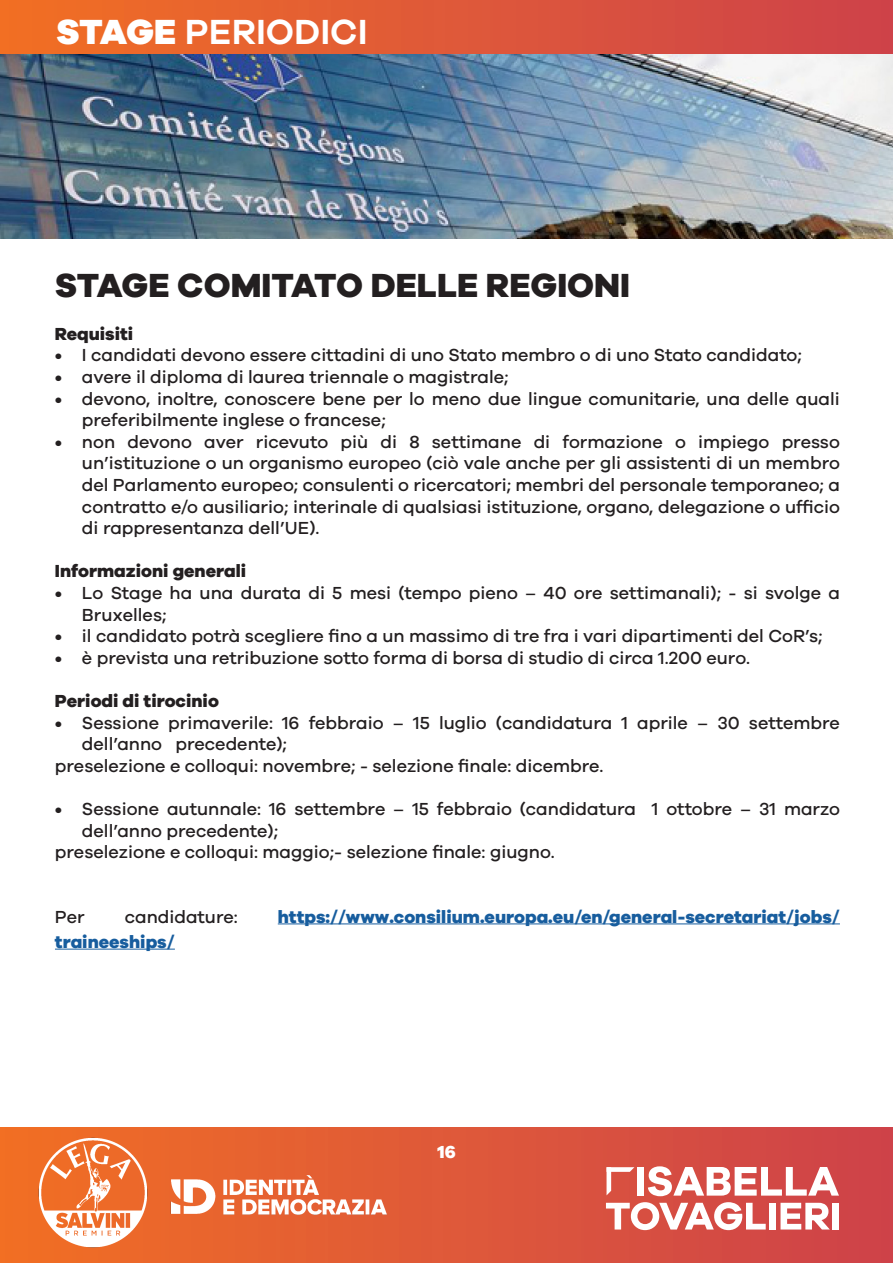
<style>
.page{position:relative;width:893px;height:1263px;background:#fff}
.page>*{position:absolute;margin:0;border:0;box-sizing:border-box;transform-origin:0 0}
.t1{font:600 36px "Galano Grotesque";color:#fff}
.t2{font:800 34.5px "Galano Grotesque";color:#231f20}
.t3{font:500 18px/21.6px "Galano Grotesque";color:#231f20}
.t4{font:800 18px "Galano Grotesque";color:#175d9e}
.t5{font:800 18px "Galano Grotesque";color:#231f20}
.t6{font:800 18px "Galano Grotesque";color:#fff}
.s1{font-weight:800}
</style>
<div class="page">
<div style="left:0;top:1128px;width:893px;height:135px;background:linear-gradient(to right,#f16f24,#cd424b)"></div>
<div style="left:0;top:0;width:893px;height:54px;background:linear-gradient(to right,#f16f24,#cd424b)"></div>
<img style="left:165px;top:1167px;width:233px;height:58px">
<img style="left:35px;top:1134px;width:116px;height:116px">
<svg style="left:606px;top:1167px;width:28px;height:28px"></svg>
<div style="left:637px;top:1167px;width:7px;height:28px;background:#fff"></div>
<svg style="left:648px;top:1166px;width:191px;height:30px"></svg>
<svg style="left:606px;top:1202px;width:160px;height:28px"></svg>
<div style="left:769px;top:1203px;width:7px;height:26px;background:#fff"></div>
<svg style="left:780px;top:1203px;width:50px;height:26px"></svg>
<div style="left:832px;top:1203px;width:7px;height:26px;background:#fff"></div>
<hr style="left:278px;top:923px;width:562px;height:1px;background:#175d9e">
<hr style="left:55px;top:949px;width:120px;height:1px;background:#175d9e">
<img style="left:1px;top:54px;width:892px;height:184px">
<h1 class="t1" style="left:56px;top:10px;width:313px"><span class="s1">STAGE</span> PERIODICI</h1>
<p class="t2" style="left:55px;top:263px;width:577px">STAGE COMITATO DELLE REGIONI</p>
<p class="t5" style="left:55px;top:322px;width:80px">Requisiti</p>
<p class="t3" style="left:55px;top:344px;width:748px">• I candidati devono essere cittadini di uno Stato membro o di uno Stato candidato;</p>
<p class="t3" style="left:55px;top:366px;width:455px">• avere il diploma di laurea triennale o magistrale;</p>
<p class="t3" style="left:82px;top:387px;width:759px;text-indent:-27px">• devono, inoltre, conoscere bene per lo meno due lingue comunitarie, una delle quali preferibilmente inglese o francese;</p>
<p class="t3" style="left:82px;top:430px;width:759px;text-align:justify;text-indent:-27px">• non devono aver ricevuto più di 8 settimane di formazione o impiego presso un’istituzione o un organismo europeo (ciò vale anche per gli assistenti di un membro del Parlamento europeo; consulenti o ricercatori; membri del personale temporaneo; a contratto e/o ausiliario; interinale di qualsiasi istituzione, organo, delegazione o ufficio di rappresentanza dell’UE).</p>
<p class="t5" style="left:55px;top:560px;width:193px">Informazioni generali</p>
<p class="t3" style="left:82px;top:582px;width:759px;text-indent:-27px">• Lo Stage ha una durata di 5 mesi (tempo pieno – 40 ore settimanali); - si svolge a<br>Bruxelles;</p>
<p class="t3" style="left:55px;top:625px;width:769px">• il candidato potrà scegliere fino a un massimo di tre fra i vari dipartimenti del CoR’s;</p>
<p class="t3" style="left:55px;top:646px;width:696px">• è prevista una retribuzione sotto forma di borsa di studio di circa 1.200 euro.</p>
<p class="t5" style="left:55px;top:690px;width:165px">Periodi di tirocinio</p>
<p class="t3" style="left:82px;top:711px;width:759px;text-indent:-27px">• Sessione primaverile: 16 febbraio – 15 luglio (candidatura 1 aprile – 30 settembre dell’anno precedente);</p>
<p class="t3" style="left:55px;top:754px;width:550px">preselezione e colloqui: novembre; - selezione finale: dicembre.</p>
<p class="t3" style="left:82px;top:798px;width:759px;text-indent:-27px">• Sessione autunnale: 16 settembre – 15 febbraio (candidatura 1 ottobre – 31 marzo dell’anno precedente);</p>
<p class="t3" style="left:55px;top:841px;width:501px">preselezione e colloqui: maggio;- selezione finale: giugno.</p>
<p class="t3" style="left:55px;top:906px;width:31px">Per</p>
<p class="t3" style="left:125px;top:906px;width:115px">candidature:</p>
<p class="t4" style="left:278px;top:906px;width:564px">https://www.consilium.europa.eu/en/general-secretariat/jobs/</p>
<p class="t4" style="left:55px;top:931px;width:121px">traineeships/</p>
<p class="t6" style="left:437px;top:1141px;width:20px">16</p>
</div>
